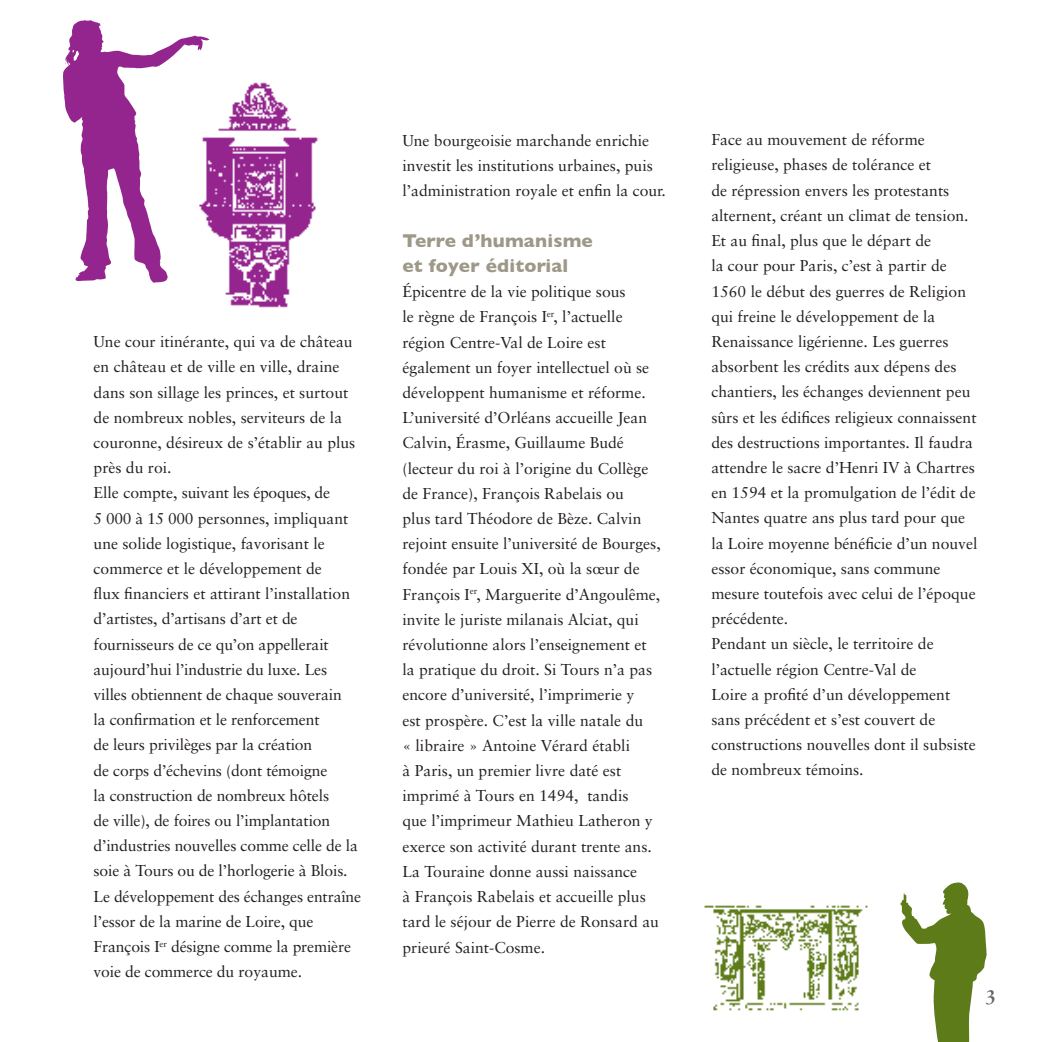
<style>
.page{position:relative;width:1042px;height:1042px;background:#fff}
.page>*{position:absolute;margin:0;border:0;box-sizing:border-box;transform-origin:0 0}
.t1{font:21px "Sabon Bold Os F";color:#656365}
.t2{font:700 18.9px/25.2px "Gill Sans";letter-spacing:.01em;color:#9e9888}
.t3{font:15.75px/25.2px "Sabon";color:#241f1f}
</style>
<div class="page">
<svg style="left:63px;top:20px;width:146px;height:263px"></svg>
<img style="left:166px;top:70px;width:152px;height:238px">
<img style="left:704px;top:905px;width:164px;height:106px">
<svg style="left:900px;top:882px;width:86px;height:160px"></svg>
<p class="t3" style="left:94px;top:329px;width:269px">Une cour itinérante, qui va de château en château et de ville en ville, draine dans son sillage les princes, et surtout de nombreux nobles, serviteurs de la couronne, désireux de s’établir au plus près du roi.<br>Elle compte, suivant les époques, de<br>5 000 à 15 000 personnes, impliquant une solide logistique, favorisant le commerce et le développement de<br>flux financiers et attirant l’installation d’artistes, d’artisans d’art et de fournisseurs de ce qu’on appellerait aujourd’hui l’industrie du luxe. Les villes obtiennent de chaque souverain<br>la confirmation et le renforcement<br>de leurs privilèges par la création<br>de corps d’échevins (dont témoigne<br>la construction de nombreux hôtels<br>de ville), de foires ou l’implantation d’industries nouvelles comme celle de la soie à Tours ou de l’horlogerie à Blois.<br>Le développement des échanges entraîne l’essor de la marine de Loire, que François I<sup>er</sup> désigne comme la première voie de commerce du royaume.</p>
<p class="t3" style="left:402px;top:128px;width:265px">Une bourgeoisie marchande enrichie investit les institutions urbaines, puis l’administration royale et enfin la cour.</p>
<p class="t2" style="left:402px;top:227px;width:192px">Terre d’humanisme et foyer éditorial</p>
<p class="t3" style="left:402px;top:279px;width:260px">Épicentre de la vie politique sous<br>le règne de François I<sup>er</sup>, l’actuelle région Centre-Val de Loire est également un foyer intellectuel où se développent humanisme et réforme.<br>L’université d’Orléans accueille Jean Calvin, Érasme, Guillaume Budé (lecteur du roi à l’origine du Collège de France), François Rabelais ou<br>plus tard Théodore de Bèze. Calvin rejoint ensuite l’université de Bourges, fondée par Louis XI, où la sœur de François I<sup>er</sup>, Marguerite d’Angoulême, invite le juriste milanais Alciat, qui révolutionne alors l’enseignement et la pratique du droit. Si Tours n’a pas encore d’université, l’imprimerie y<br>est prospère. C’est la ville natale du<br>« libraire » Antoine Vérard établi<br>à Paris, un premier livre daté est imprimé à Tours en 1494, tandis<br>que l’imprimeur Mathieu Latheron y exerce son activité durant trente ans.<br>La Touraine donne aussi naissance<br>à François Rabelais et accueille plus tard le séjour de Pierre de Ronsard au prieuré Saint-Cosme.</p>
<p class="t3" style="left:711px;top:127px;width:268px">Face au mouvement de réforme religieuse, phases de tolérance et<br>de répression envers les protestants alternent, créant un climat de tension.<br>Et au final, plus que le départ de<br>la cour pour Paris, c’est à partir de 1560 le début des guerres de Religion qui freine le développement de la Renaissance ligérienne. Les guerres absorbent les crédits aux dépens des chantiers, les échanges deviennent peu sûrs et les édifices religieux connaissent des destructions importantes. Il faudra attendre le sacre d’Henri IV à Chartres en 1594 et la promulgation de l’édit de Nantes quatre ans plus tard pour que la Loire moyenne bénéficie d’un nouvel essor économique, sans commune mesure toutefois avec celui de l’époque précédente.<br>Pendant un siècle, le territoire de l’actuelle région Centre-Val de<br>Loire a profité d’un développement sans précédent et s’est couvert de constructions nouvelles dont il subsiste de nombreux témoins.</p>
<h1 class="t1" style="left:985px;top:979px;width:13px">3</h1>
</div>
